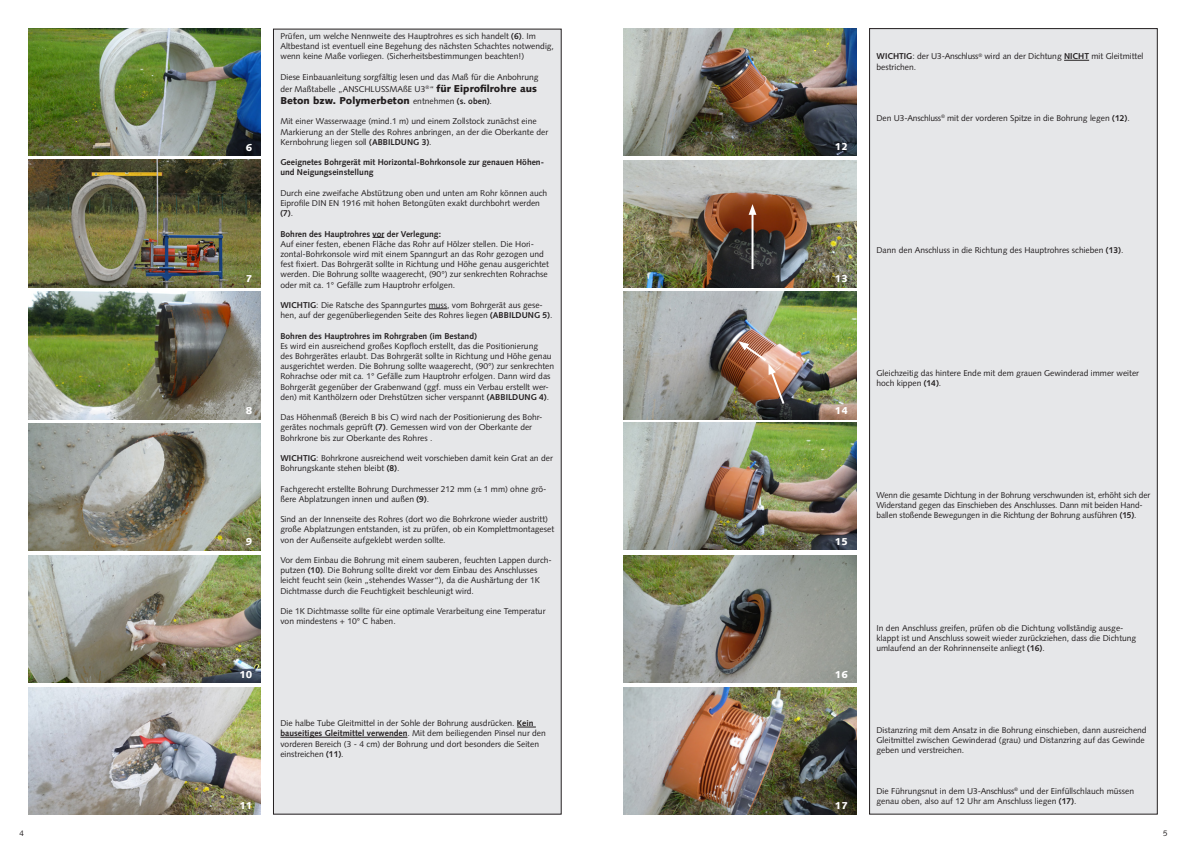
<style>
.page{position:relative;width:1191px;height:842px;background:#fff}
.page>*{position:absolute;margin:0;border:0;box-sizing:border-box;transform-origin:0 0}
.t1{font:900 10px "Syntax LTCE";color:#231f20}
.t2{font:900 10px "Syntax LTCE";color:#fff}
.t3{font:8.5px/10.2px "Syntax LTCE";color:#231f20}
.t4{font:700 8.5px/10.2px "Syntax LTCE";color:#231f20}
.t5{font:8px "Syntax LTCE";color:#231f20}
.s1{font-weight:700}
.s2{font-weight:900;font-size:10px}
.s3{font-weight:400;font-size:8.5px}
.s4{font-weight:700;font-size:8.5px}
</style>
<div class="page">
<img style="left:28px;top:555px;width:233px;height:128px">
<img style="left:28px;top:687px;width:233px;height:128px">
<div style="left:273px;top:29px;width:288px;height:785px;background:#e6e7e9"></div>
<svg style="left:372px;top:237px;width:12px;height:1px"></svg>
<svg style="left:429px;top:309px;width:18px;height:1px"></svg>
<svg style="left:517px;top:727px;width:19px;height:1px"></svg>
<hr style="left:280px;top:737px;width:127px;height:1px;background:#231f20">
<img style="left:28px;top:160px;width:233px;height:127px">
<img style="left:28px;top:292px;width:233px;height:127px">
<img style="left:28px;top:423px;width:233px;height:128px">
<img style="left:28px;top:28px;width:233px;height:128px">
<div style="left:869px;top:29px;width:288px;height:785px;background:#e6e7e9"></div>
<svg style="left:1064px;top:60px;width:25px;height:1px"></svg>
<img style="left:624px;top:160px;width:232px;height:128px">
<img style="left:624px;top:292px;width:232px;height:127px">
<img style="left:624px;top:422px;width:232px;height:128px">
<img style="left:624px;top:28px;width:232px;height:128px">
<hr style="left:751px;top:211px;width:2px;height:58px;background:#fff">
<svg style="left:748px;top:204px;width:8px;height:11px"></svg>
<img style="left:738px;top:341px;width:48px;height:65px">
<img style="left:624px;top:687px;width:232px;height:128px">
<img style="left:624px;top:555px;width:232px;height:128px">
<p class="t2" style="left:246px;top:141px;width:8px">6</p>
<p class="t2" style="left:246px;top:273px;width:8px">7</p>
<p class="t2" style="left:246px;top:405px;width:8px">8</p>
<p class="t2" style="left:246px;top:536px;width:8px">9</p>
<p class="t3" style="left:280px;top:31px;width:275px">Prüfen, um welche Nennweite des Hauptrohres es sich handelt <span class="s1">(6)</span>. Im<br>Altbestand ist eventuell eine Begehung des nächsten Schachtes notwendig, wenn keine Maße vorliegen. (Sicherheitsbestimmungen beachten!)</p>
<p class="t3" style="left:280px;top:71px;width:260px;line-height:12px">Diese Einbauanleitung sorgfältig lesen und das Maß für die Anbohrung der Maßtabelle „ANSCHLUSSMAßE U3<sup>®</sup>“ <span class="s2">für Eiprofilrohre aus</span></p>
<p class="t1" style="left:280px;top:94px;width:213px">Beton bzw. Polymerbeton <span class="s3">entnehmen</span> <span class="s4">(s. oben)</span><span class="s3">.</span></p>
<p class="t3" style="left:280px;top:116px;width:269px">Mit einer Wasserwaage (mind.1 m) und einem Zollstock zunächst eine<br>Markierung an der Stelle des Rohres anbringen, an der die Oberkante der<br>Kernbohrung liegen soll <span class="s1">(ABBILDUNG 3)</span>.</p>
<p class="t4" style="left:280px;top:157px;width:265px">Geeignetes Bohrgerät mit Horizontal-Bohrkonsole zur genauen Höhen&shy;und Neigungseinstellung</p>
<p class="t3" style="left:280px;top:188px;width:268px">Durch eine zweifache Abstützung oben und unten am Rohr können auch<br>Eiprofile DIN EN 1916 mit hohen Betongüten exakt durchbohrt werden <span class="s1">(7)</span>.</p>
<p class="t4" style="left:280px;top:229px;width:162px">Bohren des Hauptrohres vor der Verlegung:</p>
<p class="t3" style="left:280px;top:239px;width:270px">Auf einer festen, ebenen Fläche das Rohr auf Hölzer stellen. Die Hori&shy;zontal-Bohrkonsole wird mit einem Spanngurt an das Rohr gezogen und fest fixiert. Das Bohrgerät sollte in Richtung und Höhe genau ausgerichtet werden. Die Bohrung sollte waagerecht, (90°) zur senkrechten Rohrachse oder mit ca. 1° Gefälle zum Hauptrohr erfolgen.</p>
<p class="t3" style="left:280px;top:300px;width:273px"><span class="s1">WICHTIG</span>: Die Ratsche des Spanngurtes muss, vom Bohrgerät aus gese&shy;hen, auf der gegenüberliegenden Seite des Rohres liegen <span class="s1">(ABBILDUNG 5)</span>.</p>
<p class="t4" style="left:280px;top:331px;width:198px">Bohren des Hauptrohres im Rohrgraben (im Bestand)</p>
<p class="t3" style="left:280px;top:341px;width:275px">Es wird ein ausreichend großes Kopfloch erstellt, das die Positionierung<br>des Bohrgerätes erlaubt. Das Bohrgerät sollte in Richtung und Höhe genau ausgerichtet werden. Die Bohrung sollte waagerecht, (90°) zur senkrechten Rohrachse oder mit ca. 1° Gefälle zum Hauptrohr erfolgen. Dann wird das Bohrgerät gegenüber der Grabenwand (ggf. muss ein Verbau erstellt wer&shy;den) mit Kanthölzern oder Drehstützen sicher verspannt <span class="s1">(ABBILDUNG 4)</span>.</p>
<p class="t3" style="left:280px;top:412px;width:263px">Das Höhenmaß (Bereich B bis C) wird nach der Positionierung des Bohr&shy;gerätes nochmals geprüft <span class="s1">(7)</span>. Gemessen wird von der Oberkante der<br>Bohrkrone bis zur Oberkante des Rohres .</p>
<p class="t3" style="left:280px;top:453px;width:274px"><span class="s1">WICHTIG</span>: Bohrkrone ausreichend weit vorschieben damit kein Grat an der<br>Bohrungskante stehen bleibt <span class="s1">(8)</span>.</p>
<p class="t3" style="left:280px;top:483px;width:268px">Fachgerecht erstellte Bohrung Durchmesser 212 mm (± 1 mm) ohne grö&shy;ßere Abplatzungen innen und außen <span class="s1">(9)</span>.</p>
<p class="t3" style="left:280px;top:514px;width:275px">Sind an der Innenseite des Rohres (dort wo die Bohrkrone wieder austritt) große Abplatzungen entstanden, ist zu prüfen, ob ein Komplettmontageset von der Außenseite aufgeklebt werden sollte.</p>
<p class="t3" style="left:280px;top:555px;width:273px">Vor dem Einbau die Bohrung mit einem sauberen, feuchten Lappen durch&shy;putzen <span class="s1">(10)</span>. Die Bohrung sollte direkt vor dem Einbau des Anschlusses leicht feucht sein (kein „stehendes Wasser“), da die Aushärtung der 1K Dichtmasse durch die Feuchtigkeit beschleunigt wird.</p>
<p class="t3" style="left:280px;top:606px;width:267px">Die 1K Dichtmasse sollte für eine optimale Verarbeitung eine Temperatur von mindestens + 10° C haben.</p>
<p class="t2" style="left:835px;top:141px;width:14px">12</p>
<p class="t3" style="left:876px;top:51px;width:268px"><span class="s1">WICHTIG</span>: der U3-Anschluss<sup>®</sup> wird an der Dichtung <span class="s1">NICHT</span> mit Gleitmittel bestrichen.</p>
<p class="t3" style="left:876px;top:113px;width:255px">Den U3-Anschluss<sup>®</sup> mit der vorderen Spitze in die Bohrung legen <span class="s1">(12)</span>.</p>
<p class="t2" style="left:835px;top:273px;width:14px">13</p>
<p class="t3" style="left:876px;top:245px;width:248px">Dann den Anschluss in die Richtung des Hauptrohres schieben <span class="s1">(13)</span>.</p>
<p class="t2" style="left:835px;top:404px;width:14px">14</p>
<p class="t3" style="left:876px;top:368px;width:264px">Gleichzeitig das hintere Ende mit dem grauen Gewinderad immer weiter hoch kippen <span class="s1">(14)</span>.</p>
<p class="t2" style="left:835px;top:536px;width:14px">15</p>
<p class="t3" style="left:876px;top:490px;width:275px">Wenn die gesamte Dichtung in der Bohrung verschwunden ist, erhöht sich der<br>Widerstand gegen das Einschieben des Anschlusses. Dann mit beiden Hand&shy;ballen stoßende Bewegungen in die Richtung der Bohrung ausführen <span class="s1">(15)</span>.</p>
<p class="t3" style="left:876px;top:623px;width:261px">In den Anschluss greifen, prüfen ob die Dichtung vollständig ausge&shy;klappt ist und Anschluss soweit wieder zurückziehen, dass die Dichtung umlaufend an der Rohrinnenseite anliegt <span class="s1">(16)</span>.</p>
<p class="t2" style="left:239px;top:668px;width:14px">10</p>
<p class="t2" style="left:835px;top:668px;width:14px">16</p>
<p class="t2" style="left:239px;top:800px;width:14px">11</p>
<p class="t3" style="left:280px;top:718px;width:267px">Die halbe Tube Gleitmittel in der Sohle der Bohrung ausdrücken. <span class="s1">Kein bauseitiges Gleitmittel verwenden</span>. Mit dem beiliegenden Pinsel nur den vorderen Bereich (3 - 4 cm) der Bohrung und dort besonders die Seiten einstreichen <span class="s1">(11)</span>.</p>
<p class="t2" style="left:835px;top:800px;width:14px">17</p>
<p class="t3" style="left:876px;top:725px;width:272px">Distanzring mit dem Ansatz in die Bohrung einschieben, dann ausreichend<br>Gleitmittel zwischen Gewinderad (grau) und Distanzring auf das Gewinde geben und verstreichen.</p>
<p class="t3" style="left:876px;top:786px;width:259px">Die Führungsnut in dem U3-Anschluss<sup>®</sup> und der Einfüllschlauch müssen genau oben, also auf 12 Uhr am Anschluss liegen <span class="s1">(17)</span>.</p>
<p class="t5" style="left:19px;top:828px;width:6px">4</p>
<p class="t5" style="left:1163px;top:828px;width:6px">5</p>
</div>
